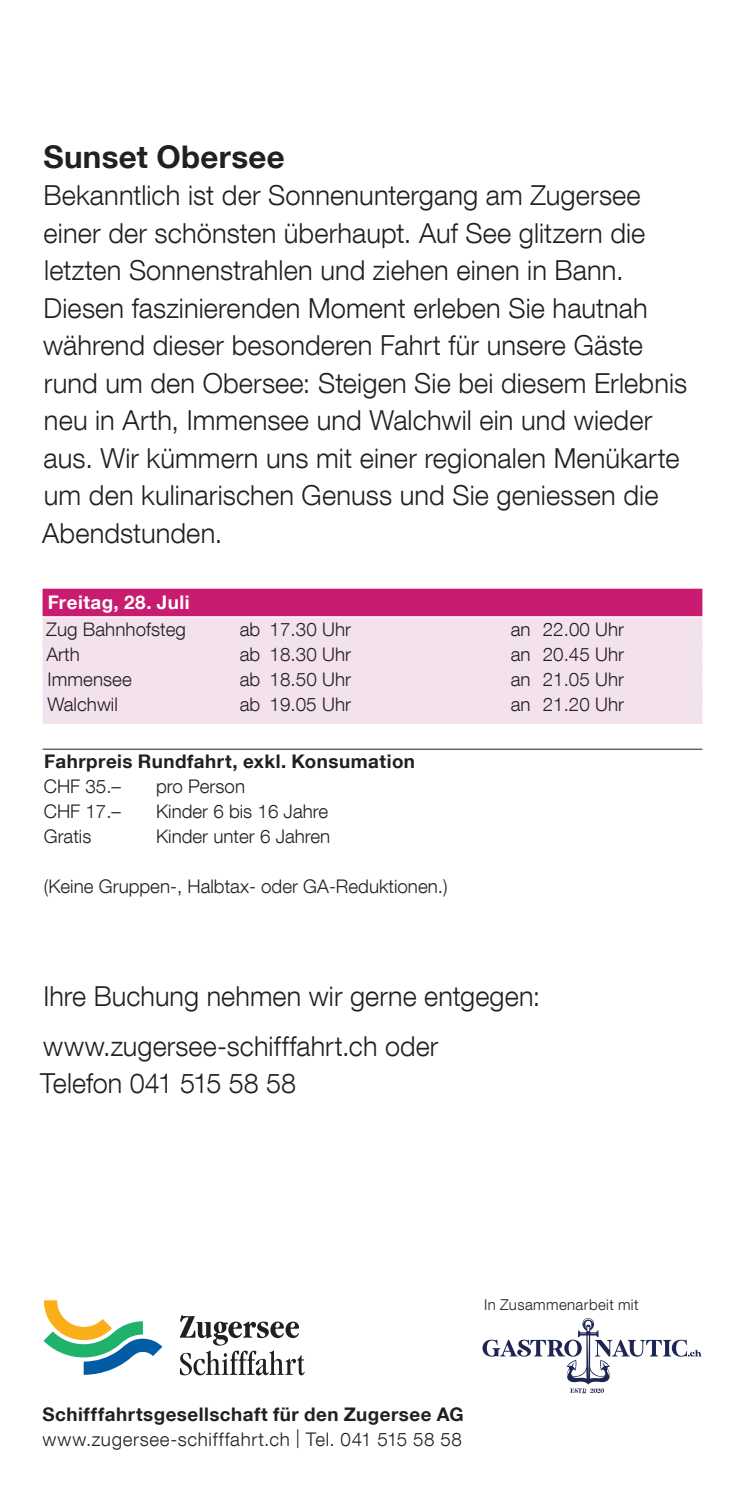
<style>
.page{position:relative;width:745px;height:1489px;background:#fff}
.page>*{position:absolute;margin:0;border:0;box-sizing:border-box;transform-origin:0 0}
.t1{font:700 31.25px "Helvetica Neue LT Com";letter-spacing:.01em;color:#231f20}
.t2{font:300 27.5px/37.5px "Helvetica Neue LT Com";letter-spacing:.005em;color:#231f20}
.t3{font:300 18.75px "Helvetica Neue LT Com";letter-spacing:.005em;color:#231f20}
.t4{font:700 18.75px "Helvetica Neue LT Com";letter-spacing:.025em;color:#231f20}
.t5{font:300 18.75px "Helvetica Neue LT Com";letter-spacing:.035em;color:#231f20}
.t6{font:700 18.75px "Helvetica Neue LT Com";letter-spacing:.025em;color:#fff}
.t7{font:300 15px "Helvetica Neue LT Com";letter-spacing:.025em;color:#231f20}
</style>
<div class="page">
<div style="left:43px;top:588px;width:659px;height:28px;background:#c71c6f"></div>
<div style="left:43px;top:617px;width:659px;height:31px;background:#f3e1ee"></div>
<div style="left:43px;top:642px;width:659px;height:31px;background:#f3e1ee"></div>
<div style="left:43px;top:667px;width:659px;height:31px;background:#f3e1ee"></div>
<div style="left:43px;top:692px;width:659px;height:31px;background:#f3e1ee"></div>
<hr style="left:43px;top:748px;width:659px;height:1px;background:#231f20">
<svg style="left:180px;top:1315px;width:124px;height:60px"></svg>
<svg style="left:43px;top:1300px;width:119px;height:74px"></svg>
<svg style="left:482px;top:1318px;width:220px;height:76px"></svg>
<p class="t1" style="left:43px;top:137px;width:242px">Sunset Obersee</p>
<p class="t2" style="left:42px;top:176px;width:646px">Bekanntlich ist der Sonnenuntergang am Zugersee einer der schönsten überhaupt. Auf See glitzern die letzten Sonnenstrahlen und ziehen einen in Bann.<br>Diesen faszinierenden Moment erleben Sie hautnah während dieser besonderen Fahrt für unsere Gäste rund um den Obersee: Steigen Sie bei diesem Erlebnis neu in Arth, Immensee und Walchwil ein und wieder aus. Wir kümmern uns mit einer regionalen Menükarte um den kulinarischen Genuss und Sie geniessen die Abendstunden.</p>
<p class="t6" style="left:48px;top:590px;width:143px">Freitag, 28. Juli</p>
<p class="t3" style="left:46px;top:618px;width:141px">Zug Bahnhofsteg</p>
<p class="t3" style="left:240px;top:618px;width:113px">ab 17.30 Uhr</p>
<p class="t3" style="left:510px;top:618px;width:115px">an 22.00 Uhr</p>
<p class="t3" style="left:46px;top:643px;width:35px">Arth</p>
<p class="t3" style="left:240px;top:643px;width:113px">ab 18.30 Uhr</p>
<p class="t3" style="left:510px;top:643px;width:115px">an 20.45 Uhr</p>
<p class="t3" style="left:48px;top:668px;width:86px">Immensee</p>
<p class="t3" style="left:240px;top:668px;width:113px">ab 18.50 Uhr</p>
<p class="t3" style="left:510px;top:668px;width:115px">an 21.05 Uhr</p>
<p class="t3" style="left:47px;top:693px;width:72px">Walchwil</p>
<p class="t3" style="left:239px;top:693px;width:113px">ab 19.05 Uhr</p>
<p class="t3" style="left:510px;top:693px;width:115px">an 21.20 Uhr</p>
<p class="t4" style="left:44px;top:749px;width:372px">Fahrpreis Rundfahrt, exkl. Konsumation</p>
<p class="t3" style="left:44px;top:774px;width:79px">CHF 35.–</p>
<p class="t3" style="left:156px;top:774px;width:90px">pro Person</p>
<p class="t3" style="left:44px;top:799px;width:79px">CHF 17.–</p>
<p class="t3" style="left:156px;top:799px;width:173px">Kinder 6 bis 16 Jahre</p>
<p class="t3" style="left:44px;top:824px;width:49px">Gratis</p>
<p class="t3" style="left:156px;top:824px;width:176px">Kinder unter 6 Jahren</p>
<p class="t3" style="left:44px;top:874px;width:405px">(Keine Gruppen-, Halbtax- oder GA-Reduktionen.)</p>
<p class="t2" style="left:43px;top:970px;width:498px;line-height:50px">Ihre Buchung nehmen wir gerne entgegen: www.zugersee-schifffahrt.ch oder</p>
<p class="t2" style="left:40px;top:1063px;width:257px">Telefon 041 515 58 58</p>
<p class="t7" style="left:484px;top:1295px;width:156px">In Zusammenarbeit mit</p>
<p class="t4" style="left:43px;top:1402px;width:422px">Schifffahrtsgesellschaft für den Zugersee AG</p>
<p class="t5" style="left:43px;top:1428px;width:420px">www.zugersee-schifffahrt.ch | Tel. 041 515 58 58</p>
</div>
